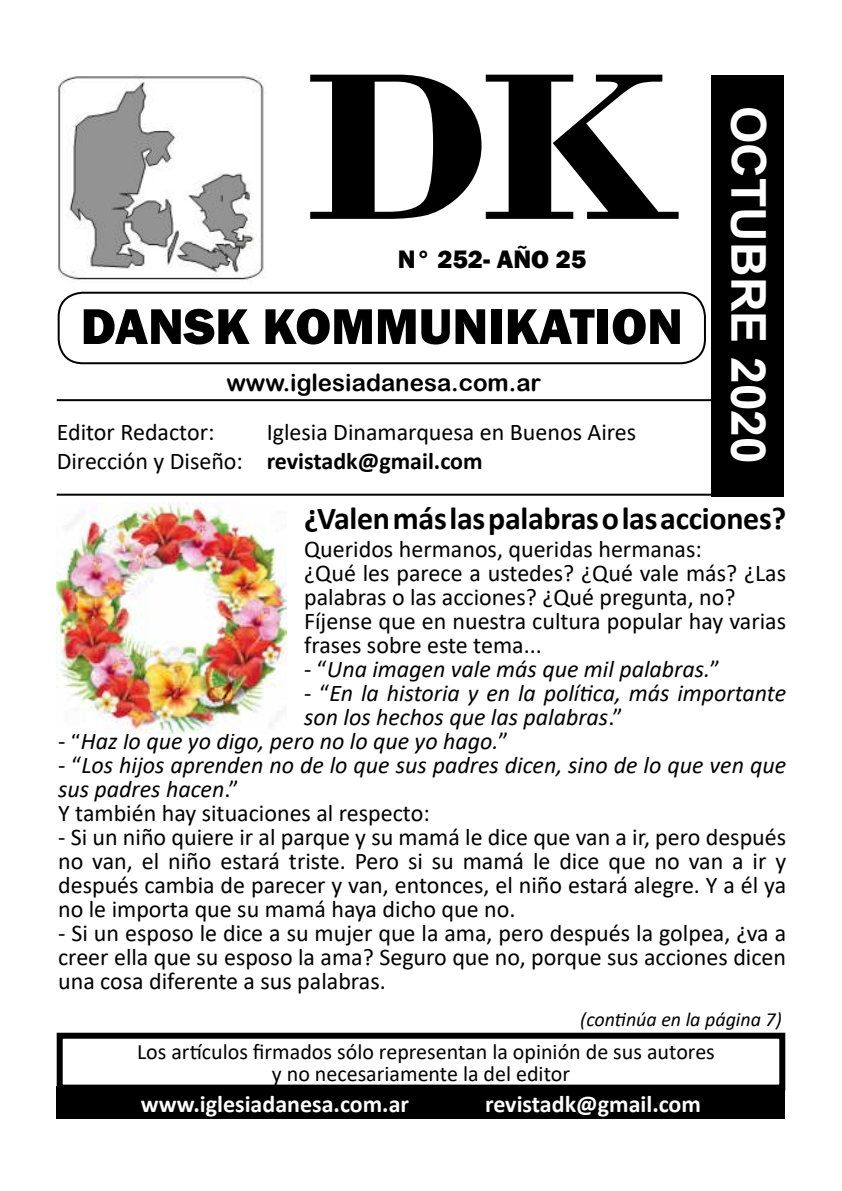
<style>
.page{position:relative;width:842px;height:1191px;background:#fff}
.page>*{position:absolute;margin:0;border:0;box-sizing:border-box;transform-origin:0 0}
.t1{font:700 220.2px "Bodoni";color:#000;scale:1.21 1}
.t2{font:800 52px "Franklin Gothic";color:#000}
.t3{font:700 48px "Arial";color:#fff}
.t4{font:700 32px "Calibri";letter-spacing:-.01em;color:#000}
.t5{font:800 26px "Franklin Gothic";color:#000}
.t6{font:24px/24px "Calibri";color:#000}
.t7{font:italic 24px/24px "Calibri";color:#000}
.t8{font:700 24px "Calibri";color:#fdfdfd}
.t9{font:24px "Arial Rounded MT Bold";color:#000}
.t10{font:700 24px "Calibri";color:#000}
.t11{font:22px/22px "Calibri";color:#000;text-align:center}
.t12{font:italic 20px "Calibri";color:#000}
.s1{font-style:normal}
</style>
<div class="page">
<div style="left:57px;top:1032px;width:728px;height:58px;border:6px solid #000"></div>
<div style="left:57px;top:1086px;width:728px;height:32px;background:#000"></div>
<img style="left:57px;top:503px;width:229px;height:230px">
<div style="left:712px;top:75px;width:72px;height:421px;background:#000"></div>
<div style="left:58px;top:292px;width:648px;height:72px;border:2px solid #000;border-radius:24px"></div>
<img style="left:57px;top:75px;width:207px;height:205px">
<hr style="left:57px;top:494px;width:655px;height:2px;background:#000">
<hr style="left:57px;top:399px;width:655px;height:2px;background:#000">
<h1 class="t1" style="left:305px;top:17px;width:309px">DK</h1>
<p class="t5" style="left:398px;top:243px;width:190px">N° 252- AÑO 25</p>
<h2 class="t2" style="left:81px;top:293px;width:604px">DANSK KOMMUNIKATION</h2>
<p class="t9" style="left:226px;top:368px;width:316px">www.iglesiadanesa.com.ar</p>
<p class="t6" style="left:57px;top:417px;width:188px;line-height:28.8px">Editor Redactor:<br>Dirección y Diseño:</p>
<p class="t6" style="left:267px;top:419px;width:371px">Iglesia Dinamarquesa en Buenos Aires</p>
<p class="t10" style="left:267px;top:444px;width:217px">revistadk@gmail.com</p>
<h3 class="t3" style="left:782px;top:106px;width:359px;rotate:90deg">OCTUBRE 2020</h3>
<h3 class="t4" style="left:304px;top:496px;width:484px">¿Valen más las palabras o las acciones?</h3>
<p class="t6" style="left:304px;top:536px;width:483px">Queridos hermanos, queridas hermanas:<br>¿Qué les parece a ustedes? ¿Qué vale más? ¿Las palabras o las acciones? ¿Qué pregunta, no?<br>Fíjense que en nuestra cultura popular hay varias frases sobre este tema...</p>
<p class="t7" style="left:304px;top:656px;width:418px"><span class="s1">- “</span>Una imagen vale más que mil palabras.<span class="s1">”</span></p>
<p class="t7" style="left:304px;top:680px;width:483px"><span class="s1">- “</span>En la historia y en la política, más importante son los hechos que las palabras<span class="s1">.”</span></p>
<p class="t7" style="left:58px;top:728px;width:452px"><span class="s1">- “</span>Haz lo que yo digo, pero no lo que yo hago.<span class="s1">”</span></p>
<p class="t7" style="left:58px;top:752px;width:729px"><span class="s1">- “</span>Los hijos aprenden no de lo que sus padres dicen, sino de lo que ven que sus padres hacen<span class="s1">.”<br>Y también hay situaciones al respecto:</span></p>
<p class="t6" style="left:58px;top:824px;width:729px;text-align:justify">- Si un niño quiere ir al parque y su mamá le dice que van a ir, pero después no van, el niño estará triste. Pero si su mamá le dice que no van a ir y después cambia de parecer y van, entonces, el niño estará alegre. Y a él ya no le importa que su mamá haya dicho que no.</p>
<p class="t6" style="left:58px;top:920px;width:729px;text-align:justify">- Si un esposo le dice a su mujer que la ama, pero después la golpea, ¿va a creer ella que su esposo la ama? Seguro que no, porque sus acciones dicen una cosa diferente a sus palabras.</p>
<p class="t12" style="left:580px;top:1005px;width:203px">(continúa en la página 7)</p>
<p class="t11" style="left:137px;top:1040px;width:579px">Los artículos firmados sólo representan la opinión de sus autores y no necesariamente la del editor</p>
<p class="t8" style="left:141px;top:1086px;width:270px">www.iglesiadanesa.com.ar</p>
<p class="t8" style="left:485px;top:1086px;width:218px">revistadk@gmail.com</p>
</div>
